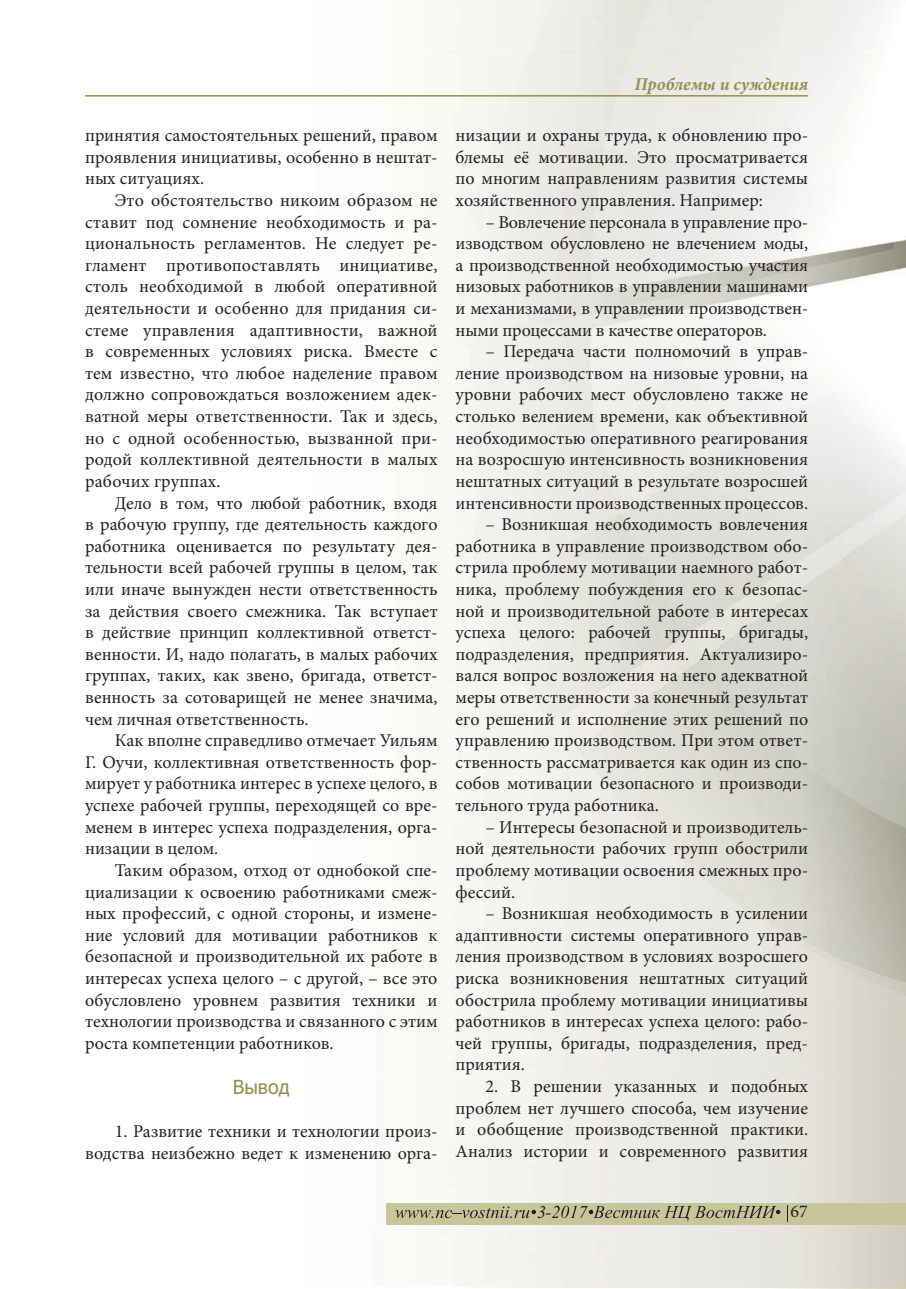
<style>
.page{position:relative;width:906px;height:1289px;background:#fff}
.page>*{position:absolute;margin:0;border:0;box-sizing:border-box;transform-origin:0 0}
.t1{font:18px/21.6px "Minion Pro";color:#231f20;text-align:justify}
.t2{font:italic 700 18px "Minion Pro";color:#96904e}
.t3{font:italic 18px "Times New Roman";color:#231f20}
</style>
<div class="page">
<div style="left:387px;top:1202px;width:519px;height:22px;background:#c9c59b"></div>
<svg style="left:395px;top:1206px;width:141px;height:12px"></svg>
<svg style="left:546px;top:1205px;width:234px;height:16px"></svg>
<svg style="left:787px;top:1205px;width:1px;height:16px"></svg>
<hr style="left:85px;top:95px;width:723px;height:2px;background:#96904e">
<p class="t1" style="left:85px;top:126px;width:354px">принятия самостоятельных решений, правом проявления инициативы, особенно в нештат&shy;ных ситуациях.</p>
<p class="t1" style="left:85px;top:191px;width:354px;text-indent:30px">Это обстоятельство никоим образом не ставит под сомнение необходимость и ра&shy;циональность регламентов. Не следует ре&shy;гламент противопоставлять инициативе, столь необходимой в любой оперативной деятельности и особенно для придания си&shy;стеме управления адаптивности, важной в современных условиях риска. Вместе с тем известно, что любое наделение правом должно сопровождаться возложением адек&shy;ватной меры ответственности. Так и здесь, но с одной особенностью, вызванной при&shy;родой коллективной деятельности в малых рабочих группах.</p>
<p class="t1" style="left:85px;top:493px;width:354px;text-indent:30px">Дело в том, что любой работник, входя в рабочую группу, где деятельность каждого работника оценивается по результату дея&shy;тельности всей рабочей группы в целом, так или иначе вынужден нести ответственность за действия своего смежника. Так вступает в действие принцип коллективной ответст&shy;венности. И, надо полагать, в малых рабочих группах, таких, как звено, бригада, ответст&shy;венность за сотоварищей не менее значима, чем личная ответственность.</p>
<p class="t1" style="left:85px;top:731px;width:354px;text-indent:30px">Как вполне справедливо отмечает Уильям Г. Оучи, коллективная ответственность фор&shy;мирует у работника интерес в успехе целого, в успехе рабочей группы, переходящей со вре&shy;менем в интерес успеха подразделения, орга&shy;низации в целом.</p>
<p class="t1" style="left:85px;top:860px;width:354px;text-indent:30px">Таким образом, отход от однобокой спе&shy;циализации к освоению работниками смеж&shy;ных профессий, с одной стороны, и измене&shy;ние условий для мотивации работников к безопасной и производительной их работе в интересах успеха целого – с другой, – все это обусловлено уровнем развития техники и технологии производства и связанного с этим роста компетенции работников.</p>
<p class="t1" style="left:85px;top:1121px;width:354px;text-align:right">1. Развитие техники и технологии произ&shy;водства неизбежно ведет к изменению орга-</p>
<p class="t2" style="left:634px;top:73px;width:175px">Проблемы и суждения</p>
<p class="t1" style="left:455px;top:126px;width:354px">низации и охраны труда, к обновлению про&shy;блемы её мотивации. Это просматривается по многим направлениям развития системы хозяйственного управления. Например:</p>
<p class="t1" style="left:455px;top:212px;width:354px;text-indent:30px">– Вовлечение персонала в управление про&shy;изводством обусловлено не влечением моды, а производственной необходимостью участия низовых работников в управлении машинами и механизмами, в управлении производствен&shy;ными процессами в качестве операторов.</p>
<p class="t1" style="left:455px;top:342px;width:354px;text-indent:30px">– Передача части полномочий в управ&shy;ление производством на низовые уровни, на уровни рабочих мест обусловлено также не столько велением времени, как объективной необходимостью оперативного реагирования на возросшую интенсивность возникновения нештатных ситуаций в результате возросшей интенсивности производственных процессов.</p>
<p class="t1" style="left:455px;top:515px;width:354px;text-indent:30px">– Возникшая необходимость вовлечения работника в управление производством обо&shy;стрила проблему мотивации наемного работ&shy;ника, проблему побуждения его к безопас&shy;ной и производительной работе в интересах успеха целого: рабочей группы, бригады, подразделения, предприятия. Актуализиро&shy;вался вопрос возложения на него адекватной меры ответственности за конечный результат его решений и исполнение этих решений по управлению производством. При этом ответ&shy;ственность рассматривается как один из спо&shy;собов мотивации безопасного и производи&shy;тельного труда работника.</p>
<p class="t1" style="left:455px;top:817px;width:354px;text-indent:30px">– Интересы безопасной и производитель&shy;ной деятельности рабочих групп обострили проблему мотивации освоения смежных про&shy;фессий.</p>
<p class="t1" style="left:455px;top:904px;width:354px;text-indent:30px">– Возникшая необходимость в усилении адаптивности системы оперативного управ&shy;ления производством в условиях возросшего риска возникновения нештатных ситуаций обострила проблему мотивации инициативы работников в интересах успеха целого: рабо&shy;чей группы, бригады, подразделения, пред&shy;приятия.</p>
<p class="t1" style="left:455px;top:1076px;width:354px;text-indent:30px">2. В решении указанных и подобных проблем нет лучшего способа, чем изучение и обобщение производственной практики.<br>Анализ истории и современного развития</p>
<p class="t3" style="left:537px;top:1201px;width:10px">3</p>
<p class="t1" style="left:790px;top:1201px;width:19px">67</p>
</div>
